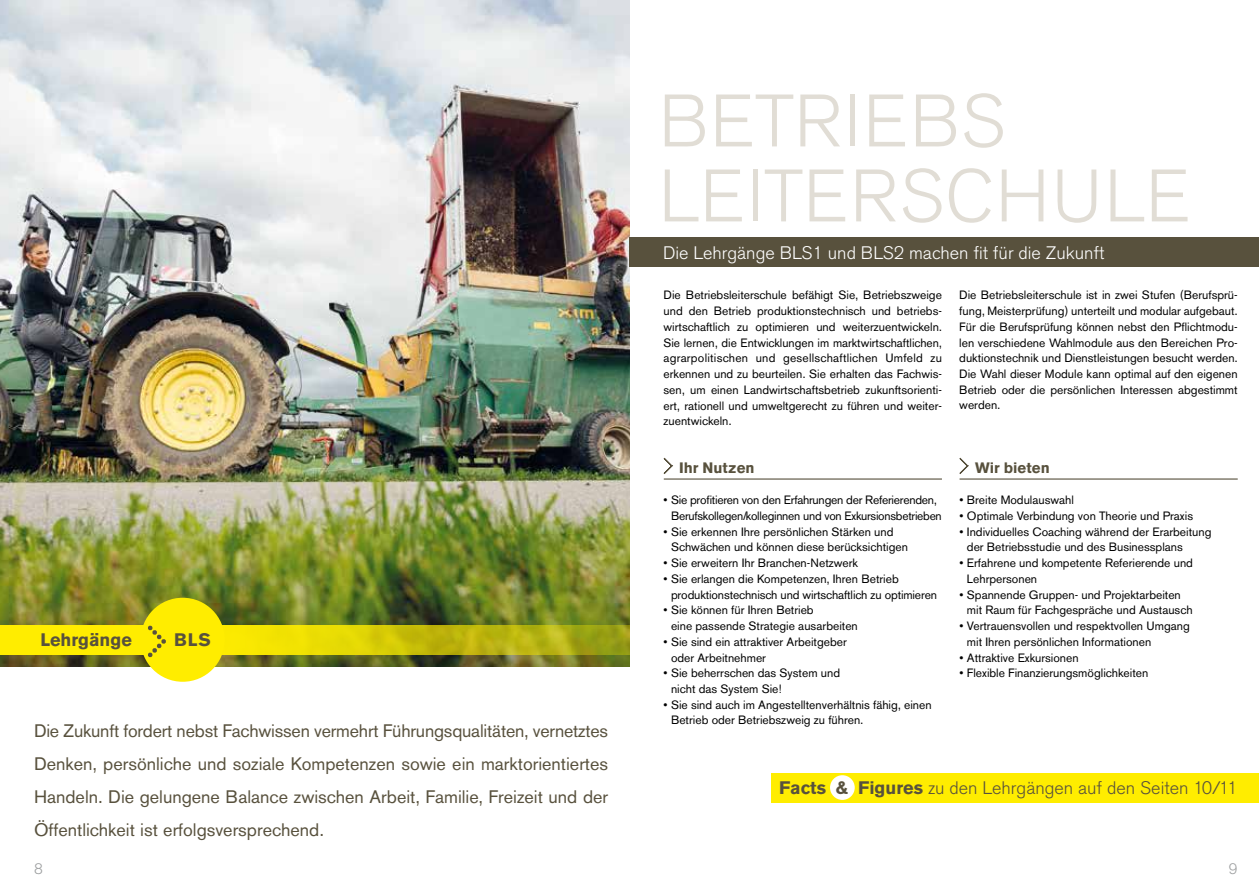
<style>
.page{position:relative;width:1259px;height:893px;background:#fff}
.page>*{position:absolute;margin:0;border:0;box-sizing:border-box;transform-origin:0 0}
.t1{font:300 73.5px/75px "Akzidenz Grotesk BQ";letter-spacing:.02em;color:#e1ddd5}
.t2{font:18px/33px "Akzidenz Grotesk BQ";color:#58513d;text-align:justify}
.t3{font:300 18px "Akzidenz Grotesk BQ";color:#fff}
.t4{font:300 18px "Akzidenz Grotesk BQ";color:#58513d}
.t5{font:700 18px "Akzidenz Grotesk BQ";color:#58513d}
.t6{font:700 15px "Akzidenz Grotesk BQ";color:#58513d}
.t7{font:300 15px "Akzidenz Grotesk BQ";color:#9c9e9f}
.t8{font:12px/15.8px "Akzidenz Grotesk BQ";color:#000}
.t9{font:12px/15.8px "Akzidenz Grotesk BQ";letter-spacing:-.02em;color:#000}
.s1{font-weight:700}
</style>
<div class="page">
<img style="left:0;top:0;width:629px;height:666px">
<svg style="left:0;top:625px;width:629px;height:30px"></svg>
<div style="left:629px;top:237px;width:630px;height:30px;background:#58513d"></div>
<div style="left:772px;top:773px;width:487px;height:29px;background:#ffed00"></div>
<hr style="left:664px;top:478px;width:278px;height:2px;background:#58513d">
<hr style="left:959px;top:478px;width:278px;height:2px;background:#58513d">
<svg style="left:663px;top:457px;width:10px;height:17px"></svg>
<svg style="left:959px;top:457px;width:10px;height:17px"></svg>
<div style="left:830px;top:775px;width:24px;height:25px;background:#fff;border-radius:50%"></div>
<div style="left:141px;top:598px;width:84px;height:84px;background:#ffed00;border-radius:50%"></div>
<svg style="left:148px;top:625px;width:18px;height:32px"></svg>
<h1 class="t1" style="left:659px;top:85px;width:533px">BETRIEBS<br>LEITERSCHULE</h1>
<h2 class="t5" style="left:40px;top:630px;width:93px">Lehrgänge</h2>
<h2 class="t5" style="left:174px;top:630px;width:38px">BLS</h2>
<p class="t2" style="left:34px;top:715px;width:576px">Die Zukunft fordert nebst Fachwissen vermehrt Führungsqualitäten, vernetztes Denken, persönliche und soziale Kompetenzen sowie ein marktorientiertes Handeln. Die gelungene Balance zwischen Arbeit, Familie, Freizeit und der Öffentlichkeit ist erfolgsversprechend.</p>
<h2 class="t3" style="left:663px;top:242px;width:443px">Die Lehrgänge BLS1 und BLS2 machen fit für die Zukunft</h2>
<p class="t8" style="left:663px;top:287px;width:280px;text-align:justify">Die Betriebsleiterschule befähigt Sie, Betriebszweige und den Betrieb produktionstechnisch und betriebs&shy;wirtschaftlich zu optimieren und weiterzuentwickeln.<br>Sie lernen, die Entwicklungen im marktwirtschaftlichen, agrarpolitischen und gesellschaftlichen Umfeld zu erkennen und zu beurteilen. Sie erhalten das Fachwis&shy;sen, um einen Landwirtschaftsbetrieb zukunftsorienti&shy;ert, rationell und umweltgerecht zu führen und weiter&shy;zuentwickeln.</p>
<p class="t6" style="left:679px;top:459px;width:77px">Ihr Nutzen</p>
<p class="t9" style="left:671px;top:492px;width:272px;text-indent:-8px">• Sie profitieren von den Erfahrungen der Referierenden,<br>Berufskollegen/kolleginnen und von Exkursionsbetrieben</p>
<p class="t8" style="left:671px;top:524px;width:238px;text-indent:-8px">• Sie erkennen Ihre persönlichen Stärken und<br>Schwächen und können diese berücksichtigen</p>
<p class="t8" style="left:663px;top:555px;width:196px">• Sie erweitern Ihr Branchen-Netzwerk</p>
<p class="t8" style="left:671px;top:571px;width:268px;text-indent:-8px">• Sie erlangen die Kompetenzen, Ihren Betrieb produktionstechnisch und wirtschaftlich zu optimieren</p>
<p class="t8" style="left:671px;top:602px;width:188px;text-indent:-8px">• Sie können für Ihren Betrieb<br>eine passende Strategie ausarbeiten</p>
<p class="t8" style="left:671px;top:634px;width:177px;text-indent:-8px">• Sie sind ein attraktiver Arbeitgeber oder Arbeitnehmer</p>
<p class="t8" style="left:671px;top:665px;width:171px;text-indent:-8px">• Sie beherrschen das System und nicht das System Sie!</p>
<p class="t8" style="left:671px;top:697px;width:262px;text-indent:-8px">• Sie sind auch im Angestelltenverhältnis fähig, einen<br>Betrieb oder Betriebszweig zu führen.</p>
<p class="t8" style="left:959px;top:287px;width:280px;text-align:justify">Die Betriebsleiterschule ist in zwei Stufen (Berufsprü&shy;fung, Meisterprüfung) unterteilt und modular aufgebaut.<br>Für die Berufsprüfung können nebst den Pflichtmodu&shy;len verschiedene Wahlmodule aus den Bereichen Pro&shy;duktionstechnik und Dienstleistungen besucht werden.<br>Die Wahl dieser Module kann optimal auf den eigenen Betrieb oder die persönlichen Interessen abgestimmt werden.</p>
<p class="t6" style="left:975px;top:459px;width:76px">Wir bieten</p>
<p class="t8" style="left:959px;top:492px;width:116px">• Breite Modulauswahl</p>
<p class="t8" style="left:959px;top:508px;width:235px">• Optimale Verbindung von Theorie und Praxis</p>
<p class="t8" style="left:967px;top:524px;width:246px;text-indent:-8px">• Individuelles Coaching während der Erarbeitung der Betriebsstudie und des Businessplans</p>
<p class="t8" style="left:967px;top:555px;width:228px;text-indent:-8px">• Erfahrene und kompetente Referierende und<br>Lehrpersonen</p>
<p class="t8" style="left:967px;top:586px;width:227px;text-indent:-8px">• Spannende Gruppen- und Projektarbeiten mit Raum für Fachgespräche und Austausch</p>
<p class="t8" style="left:967px;top:618px;width:224px;text-indent:-8px">• Vertrauensvollen und respektvollen Umgang mit Ihren persönlichen Informationen</p>
<p class="t8" style="left:959px;top:649px;width:121px">• Attraktive Exkursionen</p>
<p class="t8" style="left:959px;top:665px;width:190px">• Flexible Finanzierungsmöglichkeiten</p>
<h2 class="t4" style="left:779px;top:778px;width:460px"><span class="s1">Facts &amp; Figures</span> zu den Lehrgängen auf den Seiten 10/11</h2>
<p class="t7" style="left:34px;top:861px;width:10px">8</p>
<p class="t7" style="left:1229px;top:861px;width:10px">9</p>
</div>
